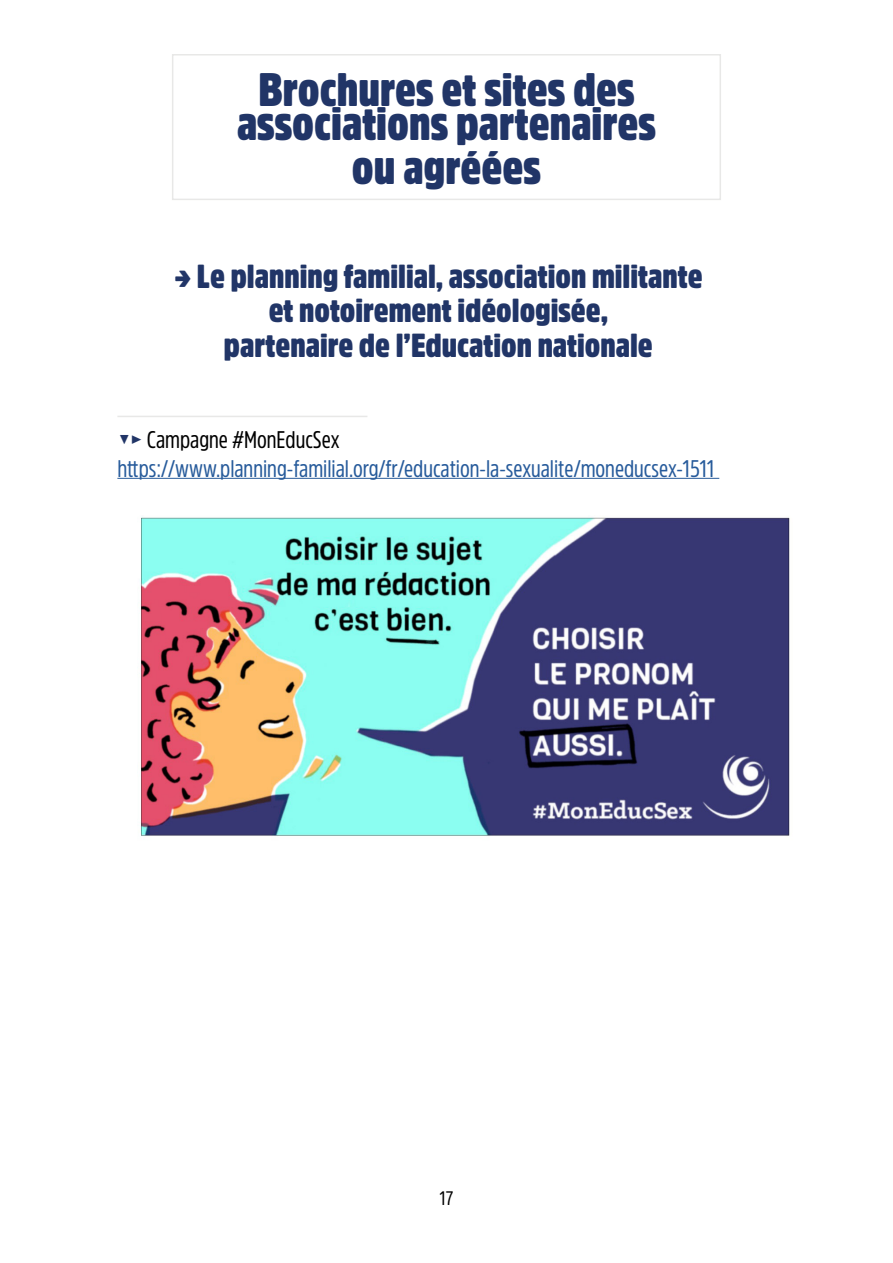
<style>
.page{position:relative;width:893px;height:1263px;background:#fff}
.page>*{position:absolute;margin:0;border:0;box-sizing:border-box;transform-origin:0 0}
.t1{font:900 46.5px/34.5px "Amsi Pro Cond";color:#213567;text-align:center}
.t2{font:900 33px/34.5px "Amsi Pro Cond";color:#213567;text-align:center}
.t3{font:24px/28.5px "Amsi Pro Cond";color:#275b9b}
.t4{font:19.5px "Amsi Pro Cond";color:#000}
.s1{font-family:"Meta OT";color:#213567}
.s2{color:#000}
</style>
<div class="page">
<img style="left:141px;top:517px;width:649px;height:319px">
<hr style="left:117px;top:478px;width:602px;height:1px;background:#275b9b">
<div style="left:172px;top:54px;width:549px;height:146px;border:2px solid #e8e8e7"></div>
<hr style="left:117px;top:416px;width:250px;height:1px;background:#e8e8e7">
<h1 class="t1" style="left:237px;top:71px;width:420px">Brochures et sites des associations partenaires</h1>
<h1 class="t1" style="left:352px;top:149px;width:190px">ou agréées</h1>
<p class="t2" style="left:174px;top:258px;width:530px">→ Le planning familial, association militante et notoirement idéologisée,<br>partenaire de l’Education nationale</p>
<p class="t3" style="left:117px;top:425px;width:599px"><span class="s1">▾▸</span> <span class="s2">Campagne #MonEducSex </span>https://www.planning-familial.org/fr/education-la-sexualite/moneducsex-1511</p>
<p class="t4" style="left:439px;top:1185px;width:16px">17</p>
</div>
